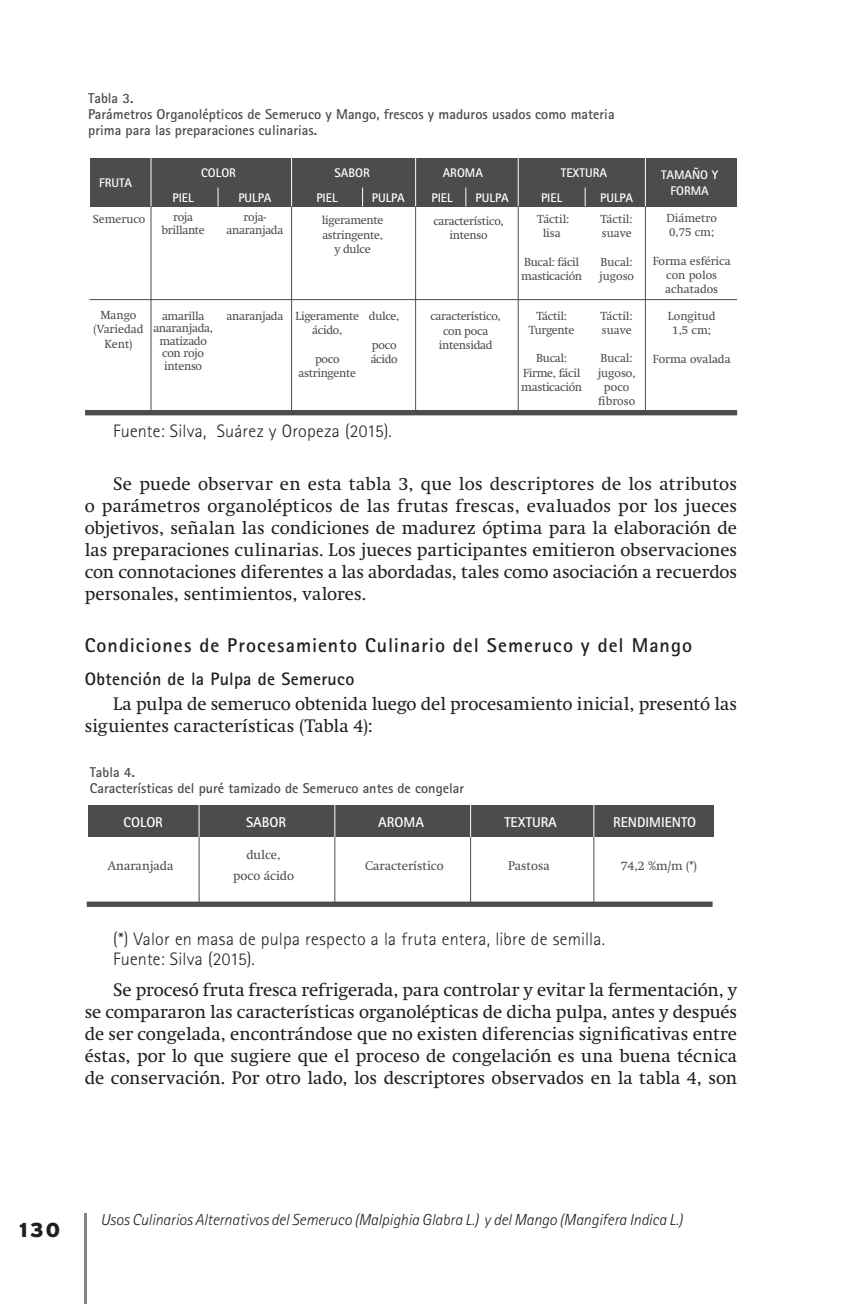
<style>
.page{position:relative;width:851px;height:1304px;background:#fff}
.page>*{position:absolute;margin:0;border:0;box-sizing:border-box;transform-origin:0 0}
.t1{font:700 20px "Rotis Sans Serif Std";letter-spacing:.05em;color:#231f20}
.t2{font:900 20px "Interstate";color:#231f20}
.t3{font:18px/22px "Swift";color:#231f20;text-align:justify}
.t4{font:300 18px/20px "Rotis Sans Serif Std";letter-spacing:.015em;color:#231f20}
.t5{font:700 18px "Rotis Sans Serif Std";letter-spacing:.015em;color:#231f20}
.t6{font:italic 300 16px "Rotis Sans Serif Std";letter-spacing:-.005em;color:#231f20}
.t7{font:700 14.2px/16px "Rotis Sans Serif Std";color:#4b4c4d}
.t8{font:700 14.2px "Rotis Sans Serif Std";color:#fff}
.t9{font:700 12.6px/24.4px "Rotis Sans Serif Std";color:#fff}
.t10{font:12.4px/21.4px "Swift";color:#4b4c4d;text-align:center}
.t11{font:11.6px/14.2px "Swift";letter-spacing:-.025em;color:#4b4c4d;text-align:center}
.t12{font:11.6px/14.2px "Swift";color:#4b4c4d;text-align:center}
</style>
<div class="page">
<hr style="left:85px;top:1214px;width:2px;height:90px;background:#818386">
<div style="left:90px;top:158px;width:646px;height:48px;background:#4b4c4d"></div>
<div style="left:85px;top:410px;width:652px;height:5px;background:#4b4c4d"></div>
<svg style="left:217px;top:188px;width:1px;height:18px"></svg>
<svg style="left:362px;top:188px;width:1px;height:18px"></svg>
<svg style="left:465px;top:188px;width:1px;height:18px"></svg>
<svg style="left:584px;top:188px;width:1px;height:18px"></svg>
<hr style="left:150px;top:189px;width:1px;height:225px;background:#4b4c4d">
<hr style="left:150px;top:157px;width:1px;height:49px;background:#fff">
<hr style="left:291px;top:189px;width:1px;height:225px;background:#4b4c4d">
<hr style="left:291px;top:157px;width:1px;height:49px;background:#fff">
<hr style="left:415px;top:189px;width:1px;height:225px;background:#4b4c4d">
<hr style="left:415px;top:157px;width:1px;height:49px;background:#fff">
<hr style="left:517px;top:189px;width:1px;height:225px;background:#4b4c4d">
<hr style="left:517px;top:157px;width:1px;height:49px;background:#fff">
<hr style="left:644px;top:189px;width:1px;height:225px;background:#4b4c4d">
<hr style="left:644px;top:157px;width:1px;height:49px;background:#fff">
<hr style="left:89px;top:299px;width:648px;height:1px;background:#4b4c4d">
<div style="left:88px;top:805px;width:625px;height:32px;background:#4b4c4d"></div>
<div style="left:87px;top:902px;width:625px;height:5px;background:#4b4c4d"></div>
<hr style="left:199px;top:815px;width:1px;height:90px;background:#4b4c4d">
<hr style="left:199px;top:805px;width:1px;height:32px;background:#fff">
<hr style="left:334px;top:815px;width:1px;height:90px;background:#4b4c4d">
<hr style="left:334px;top:805px;width:1px;height:32px;background:#fff">
<hr style="left:470px;top:815px;width:1px;height:90px;background:#4b4c4d">
<hr style="left:470px;top:805px;width:1px;height:32px;background:#fff">
<hr style="left:593px;top:815px;width:1px;height:90px;background:#4b4c4d">
<hr style="left:593px;top:805px;width:1px;height:32px;background:#fff">
<p class="t7" style="left:88px;top:90px;width:527px">Tabla 3.<br>Parámetros Organolépticos de Semeruco y Mango, frescos y maduros usados como materia prima para las preparaciones culinarias.</p>
<p class="t9" style="left:316px;top:160px;width:55px;text-indent:18px">SABOR<br>PIEL</p>
<p class="t9" style="left:442px;top:160px;width:42px">AROMA</p>
<p class="t9" style="left:541px;top:160px;width:68px;text-indent:20px">TEXTURA<br>PIEL</p>
<p class="t12" style="left:537px;top:212px;width:34px">Táctil: lisa</p>
<p class="t11" style="left:521px;top:255px;width:62px;text-align:left">Bucal: fácil masticación</p>
<p class="t11" style="left:529px;top:308px;width:47px">Táctil:<br>Turgente</p>
<p class="t11" style="left:521px;top:351px;width:62px">Bucal:<br>Firme, fácil masticación</p>
<p class="t9" style="left:201px;top:160px;width:36px">COLOR</p>
<p class="t9" style="left:99px;top:171px;width:35px">FRUTA</p>
<p class="t9" style="left:372px;top:185px;width:35px">PULPA</p>
<p class="t9" style="left:172px;top:185px;width:23px">PIEL</p>
<p class="t11" style="left:161px;top:211px;width:45px;line-height:12.6px">roja brillante</p>
<p class="t9" style="left:238px;top:185px;width:35px">PULPA</p>
<p class="t11" style="left:226px;top:211px;width:58px;line-height:12.6px">roja&shy;anaranjada</p>
<p class="t9" style="left:431px;top:185px;width:23px">PIEL</p>
<p class="t9" style="left:475px;top:185px;width:35px">PULPA</p>
<p class="t11" style="left:433px;top:214px;width:72px">característico, intenso</p>
<p class="t9" style="left:600px;top:185px;width:35px">PULPA</p>
<p class="t12" style="left:600px;top:212px;width:34px;text-align:left">Táctil: suave</p>
<p class="t12" style="left:599px;top:255px;width:36px;text-align:left">Bucal: jugoso</p>
<p class="t12" style="left:600px;top:308px;width:34px;text-align:left">Táctil: suave</p>
<p class="t12" style="left:597px;top:351px;width:39px">Bucal: jugoso, poco fibroso</p>
<p class="t12" style="left:93px;top:212px;width:54px">Semeruco</p>
<p class="t11" style="left:322px;top:213px;width:63px">ligeramente astringente, y dulce</p>
<p class="t12" style="left:93px;top:308px;width:51px">Mango (Variedad<br>Kent)</p>
<p class="t11" style="left:153px;top:309px;width:61px;line-height:12.6px">amarilla anaranjada, matizado con rojo intenso</p>
<p class="t11" style="left:226px;top:308px;width:58px">anaranjada</p>
<p class="t11" style="left:369px;top:309px;width:32px">dulce,</p>
<p class="t11" style="left:370px;top:338px;width:29px;text-align:left">poco ácido</p>
<p class="t11" style="left:295px;top:309px;width:65px">Ligeramente ácido,</p>
<p class="t11" style="left:298px;top:352px;width:59px">poco astringente</p>
<p class="t11" style="left:430px;top:309px;width:72px">característico, con poca intensidad</p>
<p class="t9" style="left:661px;top:166px;width:59px;line-height:16px;text-align:center">TAMAÑO Y<br>FORMA</p>
<p class="t12" style="left:666px;top:211px;width:52px;text-align:left">Diámetro<br>0,75 cm;</p>
<p class="t12" style="left:652px;top:254px;width:79px">Forma esférica con polos achatados</p>
<p class="t12" style="left:667px;top:309px;width:49px">Longitud<br>1,5 cm;</p>
<p class="t12" style="left:652px;top:352px;width:79px">Forma ovalada</p>
<p class="t4" style="left:113px;top:421px;width:280px">Fuente: Silva, Suárez y Oropeza (2015).</p>
<p class="t3" style="left:85px;top:473px;width:654px;text-indent:28px">Se puede observar en esta tabla 3, que los descriptores de los atributos o parámetros organolépticos de las frutas frescas, evaluados por los jueces objetivos, señalan las condiciones de madurez óptima para la elaboración de las preparaciones culinarias. Los jueces participantes emitieron observaciones con connotaciones diferentes a las abordadas, tales como asociación a recuerdos personales, sentimientos, valores.</p>
<p class="t1" style="left:85px;top:633px;width:608px">Condiciones de Procesamiento Culinario del Semeruco y del Mango</p>
<p class="t5" style="left:85px;top:668px;width:271px">Obtención de la Pulpa de Semeruco</p>
<p class="t3" style="left:85px;top:693px;width:653px;text-indent:28px">La pulpa de semeruco obtenida luego del procesamiento inicial, presentó las siguientes características (Tabla 4):</p>
<p class="t7" style="left:90px;top:764px;width:375px">Tabla 4.<br>Características del puré tamizado de Semeruco antes de congelar</p>
<p class="t8" style="left:123px;top:813px;width:41px">COLOR</p>
<p class="t8" style="left:246px;top:813px;width:42px">SABOR</p>
<p class="t8" style="left:378px;top:813px;width:47px">AROMA</p>
<p class="t8" style="left:504px;top:813px;width:54px">TEXTURA</p>
<p class="t8" style="left:613px;top:813px;width:84px">RENDIMIENTO</p>
<p class="t10" style="left:108px;top:855px;width:67px">Anaranjada</p>
<p class="t10" style="left:233px;top:844px;width:62px">dulce, poco ácido</p>
<p class="t10" style="left:365px;top:855px;width:80px">Característico</p>
<p class="t10" style="left:508px;top:855px;width:43px">Pastosa</p>
<p class="t10" style="left:620px;top:855px;width:78px">74,2 %m/m (*)</p>
<p class="t4" style="left:113px;top:929px;width:493px">(*) Valor en masa de pulpa respecto a la fruta entera, libre de semilla.<br>Fuente: Silva (2015).</p>
<p class="t3" style="left:85px;top:979px;width:654px;text-indent:28px">Se procesó fruta fresca refrigerada, para controlar y evitar la fermentación, y se compararon las características organolépticas de dicha pulpa, antes y después de ser congelada, encontrándose que no existen diferencias significativas entre éstas, por lo que sugiere que el proceso de congelación es una buena técnica de conservación. Por otro lado, los descriptores observados en la tabla 4, son</p>
<p class="t2" style="left:19px;top:1218px;width:43px">130</p>
<p class="t6" style="left:100px;top:1210px;width:583px">Usos Culinarios Alternativos del Semeruco (Malpighia Glabra L.) y del Mango (Mangifera Indica L.)</p>
</div>
